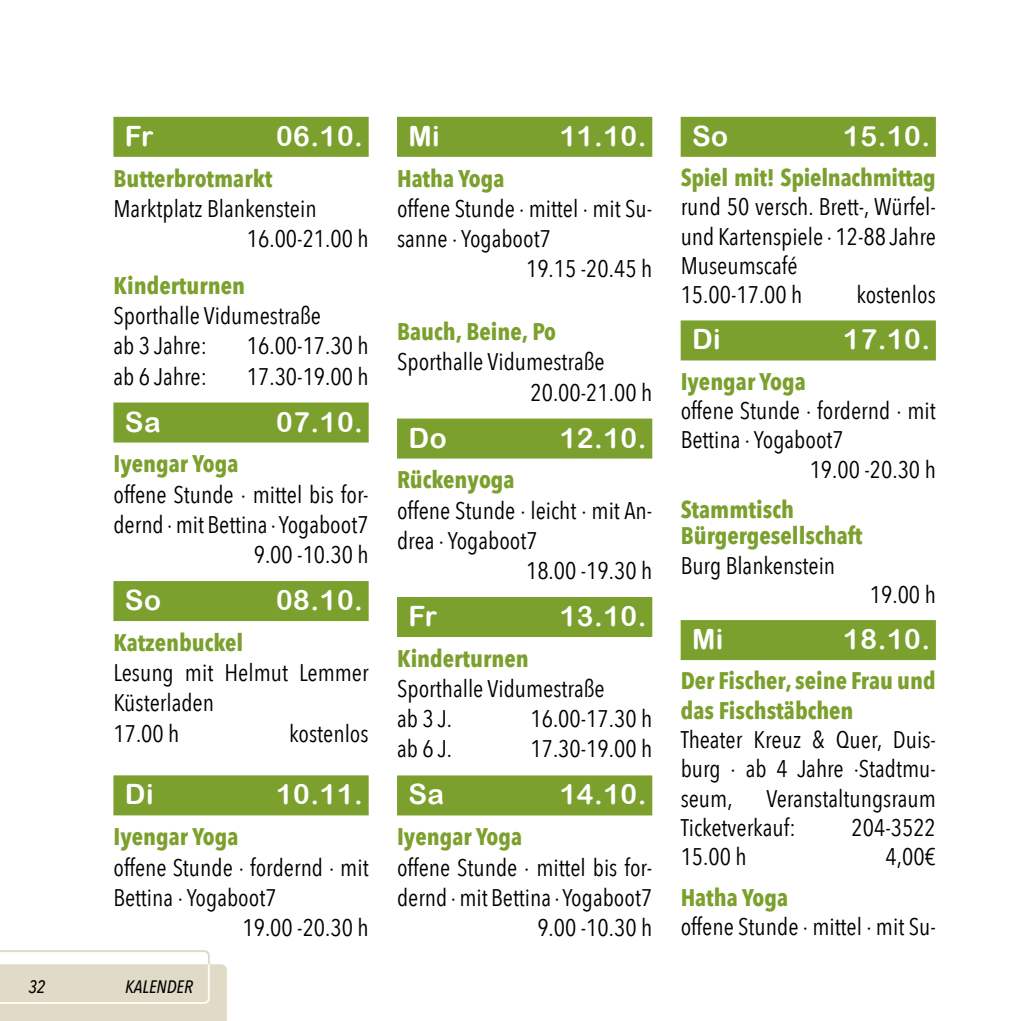
<style>
.page{position:relative;width:1021px;height:1021px;background:#fff}
.page>*{position:absolute;margin:0;border:0;box-sizing:border-box;transform-origin:0 0}
.t1{font:28px "Arial Rounded MT Bold";letter-spacing:.02em;color:#fff}
.t2{font:24px/30.2px "Avenir Next Condensed";color:#000}
.t3{font:700 24px/25.8px "Avenir Next Condensed";color:#7ba02d}
.t4{font:italic 500 18px "Avenir Next Condensed";color:#000}
</style>
<div class="page">
<div style="left:397px;top:117px;width:255px;height:40px;background:#7ba02d"></div>
<div style="left:397px;top:418px;width:255px;height:40px;background:#7ba02d"></div>
<div style="left:397px;top:597px;width:255px;height:40px;background:#7ba02d"></div>
<div style="left:397px;top:775px;width:255px;height:40px;background:#7ba02d"></div>
<div style="left:680px;top:117px;width:255px;height:40px;background:#7ba02d"></div>
<div style="left:680px;top:320px;width:255px;height:40px;background:#7ba02d"></div>
<div style="left:680px;top:620px;width:255px;height:40px;background:#7ba02d"></div>
<div style="left:113px;top:117px;width:256px;height:40px;background:#7ba02d"></div>
<div style="left:113px;top:402px;width:256px;height:40px;background:#7ba02d"></div>
<div style="left:113px;top:581px;width:256px;height:40px;background:#7ba02d"></div>
<div style="left:113px;top:775px;width:256px;height:40px;background:#7ba02d"></div>
<svg style="left:0;top:950px;width:227px;height:70px"></svg>
<p class="t1" style="left:125px;top:119px;width:30px">Fr</p>
<p class="t1" style="left:276px;top:119px;width:88px">06.10.</p>
<p class="t3" style="left:113px;top:165px;width:160px">Butterbrotmarkt</p>
<p class="t2" style="left:247px;top:192px;width:123px;text-indent:-133px">Marktplatz Blankenstein<br>16.00-21.00 h</p>
<p class="t3" style="left:113px;top:272px;width:133px">Kinderturnen</p>
<p class="t2" style="left:113px;top:299px;width:209px">Sporthalle Vidumestraße ab 3 Jahre:</p>
<p class="t2" style="left:247px;top:330px;width:123px">16.00-17.30 h</p>
<p class="t2" style="left:113px;top:360px;width:95px">ab 6 Jahre:</p>
<p class="t2" style="left:247px;top:360px;width:123px">17.30-19.00 h</p>
<p class="t1" style="left:125px;top:405px;width:37px">Sa</p>
<p class="t1" style="left:276px;top:405px;width:88px">07.10.</p>
<p class="t3" style="left:113px;top:451px;width:127px">Iyengar Yoga</p>
<p class="t2" style="left:113px;top:478px;width:257px;text-align:right">offene Stunde · mittel bis for&shy;dernd · mit Bettina · Yogaboot7<br>9.00 -10.30 h</p>
<p class="t1" style="left:125px;top:583px;width:38px">So</p>
<p class="t1" style="left:276px;top:583px;width:88px">08.10.</p>
<p class="t3" style="left:113px;top:629px;width:131px">Katzenbuckel</p>
<p class="t2" style="left:113px;top:656px;width:257px">Lesung mit Helmut Lemmer<br>Küsterladen<br>17.00 h</p>
<p class="t2" style="left:289px;top:717px;width:81px">kostenlos</p>
<p class="t1" style="left:125px;top:777px;width:30px">Di</p>
<p class="t1" style="left:276px;top:777px;width:88px">10.11.</p>
<p class="t3" style="left:113px;top:823px;width:127px">Iyengar Yoga</p>
<p class="t2" style="left:113px;top:850px;width:257px">offene Stunde · fordernd · mit</p>
<p class="t2" style="left:113px;top:881px;width:165px">Bettina · Yogaboot7</p>
<p class="t2" style="left:242px;top:911px;width:128px">19.00 -20.30 h</p>
<p class="t4" style="left:28px;top:975px;width:19px">32</p>
<p class="t4" style="left:125px;top:975px;width:69px">KALENDER</p>
<p class="t1" style="left:408px;top:119px;width:33px">Mi</p>
<p class="t1" style="left:559px;top:119px;width:88px">11.10.</p>
<p class="t3" style="left:397px;top:165px;width:109px">Hatha Yoga</p>
<p class="t2" style="left:397px;top:192px;width:257px">offene Stunde · mittel · mit Su-</p>
<p class="t2" style="left:397px;top:222px;width:155px">sanne · Yogaboot7</p>
<p class="t2" style="left:526px;top:252px;width:128px">19.15 -20.45 h</p>
<p class="t3" style="left:397px;top:319px;width:160px">Bauch, Beine, Po</p>
<p class="t2" style="left:530px;top:346px;width:123px;text-indent:-133px">Sporthalle Vidumestraße<br>20.00-21.00 h</p>
<p class="t1" style="left:408px;top:421px;width:40px">Do</p>
<p class="t1" style="left:559px;top:421px;width:88px">12.10.</p>
<p class="t3" style="left:397px;top:467px;width:119px">Rückenyoga</p>
<p class="t2" style="left:397px;top:494px;width:257px">offene Stunde · leicht · mit An-</p>
<p class="t2" style="left:397px;top:524px;width:142px">drea · Yogaboot7</p>
<p class="t2" style="left:526px;top:554px;width:128px">18.00 -19.30 h</p>
<p class="t1" style="left:408px;top:599px;width:30px">Fr</p>
<p class="t1" style="left:559px;top:599px;width:88px">13.10.</p>
<p class="t3" style="left:397px;top:645px;width:133px">Kinderturnen</p>
<p class="t2" style="left:397px;top:672px;width:209px">Sporthalle Vidumestraße ab 3 J.</p>
<p class="t2" style="left:530px;top:702px;width:123px">16.00-17.30 h</p>
<p class="t2" style="left:397px;top:732px;width:57px">ab 6 J.</p>
<p class="t2" style="left:530px;top:732px;width:123px">17.30-19.00 h</p>
<p class="t1" style="left:408px;top:778px;width:37px">Sa</p>
<p class="t1" style="left:559px;top:778px;width:88px">14.10.</p>
<p class="t3" style="left:397px;top:823px;width:127px">Iyengar Yoga</p>
<p class="t2" style="left:397px;top:850px;width:257px;text-align:right">offene Stunde · mittel bis for&shy;dernd · mit Bettina · Yogaboot7<br>9.00 -10.30 h</p>
<p class="t1" style="left:692px;top:119px;width:38px">So</p>
<p class="t1" style="left:843px;top:119px;width:88px">15.10.</p>
<p class="t3" style="left:680px;top:164px;width:257px">Spiel mit! Spielnachmittag</p>
<p class="t2" style="left:680px;top:191px;width:257px;line-height:29.4px">rund 50 versch. Brett-, Würfel&shy;und Kartenspiele · 12-88 Jahre<br>Museumscafé<br>15.00-17.00 h</p>
<p class="t2" style="left:856px;top:279px;width:81px">kostenlos</p>
<p class="t1" style="left:692px;top:323px;width:30px">Di</p>
<p class="t1" style="left:843px;top:323px;width:88px">17.10.</p>
<p class="t3" style="left:680px;top:368px;width:127px">Iyengar Yoga</p>
<p class="t2" style="left:680px;top:394px;width:257px">offene Stunde · fordernd · mit</p>
<p class="t2" style="left:680px;top:423px;width:165px">Bettina · Yogaboot7</p>
<p class="t2" style="left:809px;top:453px;width:128px">19.00 -20.30 h</p>
<p class="t3" style="left:680px;top:497px;width:183px">Stammtisch<br>Bürgergesellschaft</p>
<p class="t2" style="left:680px;top:549px;width:156px">Burg Blankenstein</p>
<p class="t2" style="left:869px;top:578px;width:67px">19.00 h</p>
<p class="t1" style="left:692px;top:622px;width:33px">Mi</p>
<p class="t1" style="left:843px;top:622px;width:88px">18.10.</p>
<p class="t3" style="left:680px;top:666px;width:257px;line-height:29.4px">Der Fischer, seine Frau und das Fischstäbchen</p>
<p class="t2" style="left:680px;top:723px;width:257px;line-height:29.4px;text-align:justify">Theater Kreuz &amp; Quer, Duis&shy;burg · ab 4 Jahre ·Stadtmu&shy;seum,</p>
<p class="t2" style="left:680px;top:782px;width:257px;line-height:29.4px;text-indent:86px">Veranstaltungsraum<br>Ticketverkauf:</p>
<p class="t2" style="left:851px;top:811px;width:86px">204-3522</p>
<p class="t2" style="left:680px;top:840px;width:67px">15.00 h</p>
<p class="t2" style="left:885px;top:840px;width:52px">4,00€</p>
<p class="t3" style="left:680px;top:884px;width:109px">Hatha Yoga</p>
<p class="t2" style="left:680px;top:910px;width:257px">offene Stunde · mittel · mit Su-</p>
</div>
